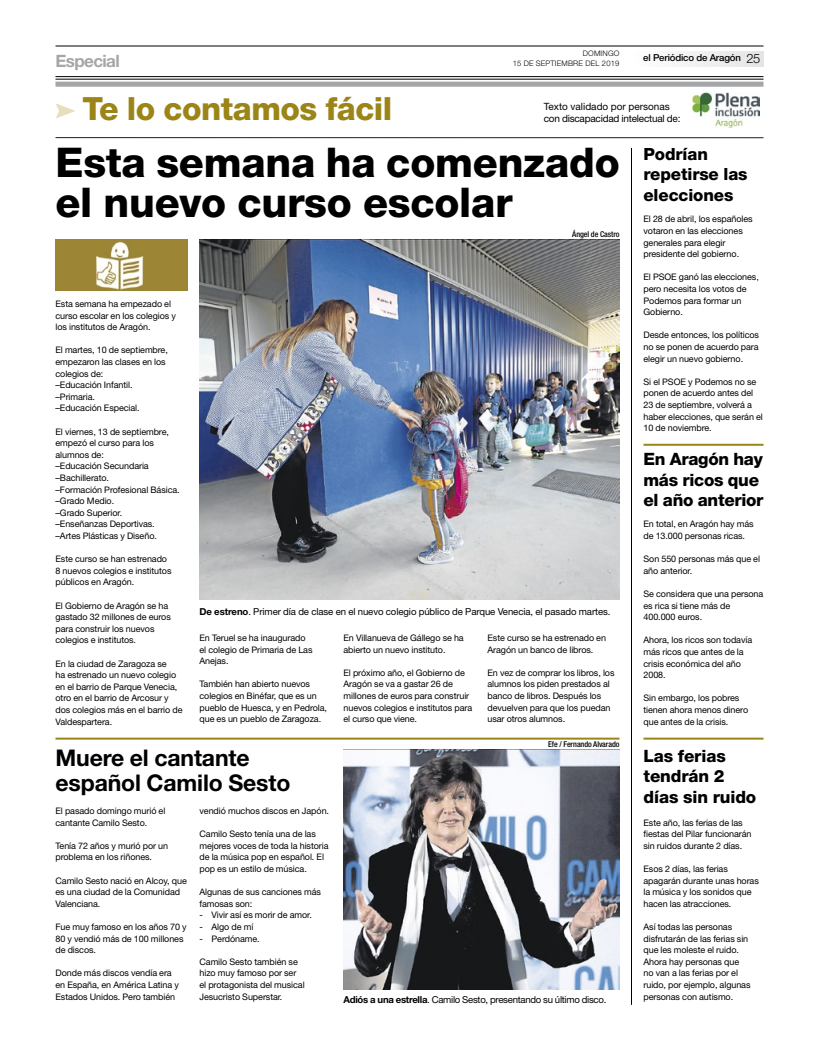
<style>
.page{position:relative;width:819px;height:1049px;background:#fff}
.page>*{position:absolute;margin:0;border:0;box-sizing:border-box;transform-origin:0 0}
.t1{font:800 41px/40px "Helvetica Neue LT Std";letter-spacing:-.005em;color:#000}
.t2{font:800 32px "Helvetica Neue LT Std";letter-spacing:-.015em;color:#9b8517}
.t3{font:700 23px/25px "Helvetica Neue LT Std";letter-spacing:-.005em;color:#000}
.t4{font:800 17px/20.4px "Helvetica Neue LT Std";letter-spacing:-.015em;color:#000}
.t5{font:700 17px "Helvetica Neue LT Std";letter-spacing:-.035em;color:#a5a6a8}
.t6{font:800 16.8px/20.4px "Helvetica Neue LT Std";letter-spacing:-.005em;color:#000}
.t7{font:10px/12px "Helvetica Neue LT Std";letter-spacing:-.025em;color:#000}
.t8{font:9.6px "Helvetica Neue LT Std";letter-spacing:-.01em;color:#000}
.t9{font:9.6px "Helvetica Neue LT Std";letter-spacing:-.03em;color:#000}
.t10{font:500 9.6px "Helvetica Neue LT Std";letter-spacing:-.015em;color:#000}
.t11{font:9px/11.6px "Helvetica Neue LT Std";letter-spacing:-.01em;color:#000}
.t12{font:500 condensed 8px "Helvetica Neue LT Std";letter-spacing:-.005em;color:#000}
.t13{font:300 7.6px "Helvetica Neue";letter-spacing:.025em;color:#000}
.s1{font-family:"Helvetica Neue";font-weight:300;font-size:12.9px}
.s2{font-weight:700}
</style>
<div class="page">
<svg style="left:56px;top:103px;width:19px;height:16px"></svg>
<hr style="left:56px;top:137px;width:708px;height:1px;background:#1e1c20">
<hr style="left:56px;top:737px;width:564px;height:2px;background:#9b8517">
<img style="left:56px;top:240px;width:132px;height:51px">
<img style="left:692px;top:92px;width:67px;height:36px">
<img style="left:200px;top:240px;width:419px;height:360px">
<hr style="left:56px;top:76px;width:708px;height:1px;background:#000">
<hr style="left:56px;top:79px;width:708px;height:1px;background:#000">
<div style="left:56px;top:82px;width:708px;height:5px;background:#a5a6a8"></div>
<hr style="left:56px;top:46px;width:708px;height:1px;background:#000">
<img style="left:344px;top:750px;width:275px;height:240px">
<hr style="left:631px;top:148px;width:1px;height:857px;background:#000">
<hr style="left:643px;top:444px;width:121px;height:2px;background:#9b8517">
<hr style="left:643px;top:737px;width:121px;height:2px;background:#9b8517">
<p class="t13" style="left:583px;top:49px;width:38px">DOMINGO</p>
<h3 class="t5" style="left:56px;top:50px;width:66px">Especial</h3>
<p class="t13" style="left:513px;top:59px;width:108px">15 DE SEPTIEMBRE DEL 2019</p>
<p class="t10" style="left:643px;top:52px;width:119px">el Periódico de Aragón <span class="s1">25</span></p>
<h2 class="t2" style="left:82px;top:89px;width:311px">Te lo contamos fácil</h2>
<p class="t7" style="left:544px;top:101px;width:138px">Texto validado por personas con discapacidad intelectual de:</p>
<h1 class="t1" style="left:56px;top:142px;width:566px">Esta semana ha comenzado el nuevo curso escolar</h1>
<p class="t12" style="left:572px;top:230px;width:49px">Ángel de Castro</p>
<p class="t11" style="left:56px;top:298px;width:122px">Esta semana ha empezado el curso escolar en los colegios y los institutos de Aragón.</p>
<p class="t11" style="left:56px;top:344px;width:114px">El martes, 10 de septiembre, empezaron las clases en los colegios de:<br>–Educación Infantil. –Primaria.<br>–Educación Especial.</p>
<p class="t11" style="left:56px;top:425px;width:126px">El viernes, 13 de septiembre, empezó el curso para los alumnos de:<br>–Educación Secundaria –Bachillerato.<br>–Formación Profesional Básica. –Grado Medio.<br>–Grado Superior.<br>–Enseñanzas Deportivas. –Artes Plásticas y Diseño.</p>
<p class="t11" style="left:56px;top:553px;width:118px">Este curso se han estrenado<br>8 nuevos colegios e institutos públicos en Aragón.</p>
<p class="t11" style="left:56px;top:599px;width:117px">El Gobierno de Aragón se ha gastado 32 millones de euros para construir los nuevos colegios e institutos.</p>
<p class="t11" style="left:56px;top:657px;width:129px">En la ciudad de Zaragoza se<br>ha estrenado un nuevo colegio en el barrio de Parque Venecia, otro en el barrio de Arcosur y dos colegios más en el barrio de<br>Valdespartera.</p>
<p class="t8" style="left:200px;top:606px;width:413px"><span class="s2">De estreno</span>. Primer día de clase en el nuevo colegio público de Parque Venecia, el pasado martes.</p>
<p class="t11" style="left:200px;top:632px;width:115px">En Teruel se ha inaugurado el colegio de Primaria de Las<br>Anejas.</p>
<p class="t11" style="left:200px;top:678px;width:129px">También han abierto nuevos colegios en Binéfar, que es un pueblo de Huesca, y en Pedrola, que es un pueblo de Zaragoza.</p>
<p class="t11" style="left:344px;top:632px;width:122px">En Villanueva de Gállego se ha abierto un nuevo instituto.</p>
<p class="t11" style="left:344px;top:667px;width:130px">El próximo año, el Gobierno de<br>Aragón se va a gastar 26 de millones de euros para construir nuevos colegios e institutos para el curso que viene.</p>
<p class="t11" style="left:488px;top:632px;width:120px">Este curso se ha estrenado en<br>Aragón un banco de libros.</p>
<p class="t11" style="left:488px;top:667px;width:129px">En vez de comprar los libros, los alumnos los piden prestados al banco de libros. Después los devuelven para que los puedan usar otros alumnos.</p>
<p class="t12" style="left:548px;top:740px;width:73px">Efe / Fernando Alvarado</p>
<h3 class="t3" style="left:56px;top:745px;width:236px">Muere el cantante español Camilo Sesto</h3>
<p class="t11" style="left:56px;top:805px;width:111px">El pasado domingo murió el cantante Camilo Sesto.</p>
<p class="t11" style="left:56px;top:840px;width:114px">Tenía 72 años y murió por un problema en los riñones.</p>
<p class="t11" style="left:56px;top:874px;width:133px">Camilo Sesto nació en Alcoy, que es una ciudad de la Comunidad<br>Valenciana.</p>
<p class="t11" style="left:56px;top:921px;width:133px">Fue muy famoso en los años 70 y<br>80 y vendió más de 100 millones de discos.</p>
<p class="t11" style="left:56px;top:967px;width:125px">Donde más discos vendía era en España, en América Latina y<br>Estados Unidos. Pero también</p>
<p class="t11" style="left:200px;top:805px;width:131px">vendió muchos discos en Japón.</p>
<p class="t11" style="left:200px;top:828px;width:131px">Camilo Sesto tenía una de las mejores voces de toda la historia de la música pop en español. El pop es un estilo de música.</p>
<p class="t11" style="left:200px;top:886px;width:123px">Algunas de sus canciones más famosas son:</p>
<p class="t11" style="left:200px;top:909px;width:114px">- Vivir así es morir de amor.</p>
<p class="t11" style="left:200px;top:921px;width:55px">- Algo de mí</p>
<p class="t11" style="left:200px;top:932px;width:62px">- Perdóname.</p>
<p class="t11" style="left:200px;top:956px;width:107px">Camilo Sesto también se hizo muy famoso por ser el protagonista del musical<br>Jesucristo Superstar.</p>
<p class="t9" style="left:344px;top:993px;width:264px"><span class="s2">Adiós a una estrella</span>. Camilo Sesto, presentando su último disco.</p>
<h3 class="t6" style="left:643px;top:144px;width:106px">Podrían repetirse las elecciones</h3>
<p class="t11" style="left:643px;top:213px;width:111px">El 28 de abril, los españoles votaron en las elecciones generales para elegir presidente del gobierno.</p>
<p class="t11" style="left:643px;top:271px;width:117px">El PSOE ganó las elecciones, pero necesita los votos de<br>Podemos para formar un<br>Gobierno.</p>
<p class="t11" style="left:643px;top:329px;width:117px;text-align:justify">Desde entonces, los políticos no se ponen de acuerdo para elegir un nuevo gobierno.</p>
<p class="t11" style="left:643px;top:376px;width:121px">Si el PSOE y Podemos no se ponen de acuerdo antes del<br>23 de septiembre, volverá a haber elecciones, que serán el<br>10 de noviembre.</p>
<h3 class="t4" style="left:643px;top:449px;width:122px">En Aragón hay más ricos que el año anterior</h3>
<p class="t11" style="left:643px;top:518px;width:112px">En total, en Aragón hay más de 13.000 personas ricas.</p>
<p class="t11" style="left:643px;top:553px;width:118px">Son 550 personas más que el año anterior.</p>
<p class="t11" style="left:643px;top:588px;width:121px">Se considera que una persona es rica si tiene más de<br>400.000 euros.</p>
<p class="t11" style="left:643px;top:634px;width:110px">Ahora, los ricos son todavía más ricos que antes de la crisis económica del año<br>2008.</p>
<p class="t11" style="left:643px;top:692px;width:106px">Sin embargo, los pobres tienen ahora menos dinero que antes de la crisis.</p>
<h3 class="t4" style="left:643px;top:746px;width:114px">Las ferias tendrán 2 días sin ruido</h3>
<p class="t11" style="left:643px;top:816px;width:110px">Este año, las ferias de las fiestas del Pilar funcionarán sin ruidos durante 2 días.</p>
<p class="t11" style="left:643px;top:863px;width:117px">Esos 2 días, las ferias apagarán durante unas horas la música y los sonidos que hacen las atracciones.</p>
<p class="t11" style="left:643px;top:921px;width:109px">Así todas las personas disfrutarán de las ferias sin que les moleste el ruido.<br>Ahora hay personas que no van a las ferias por el ruido, por ejemplo, algunas personas con autismo.</p>
</div>
